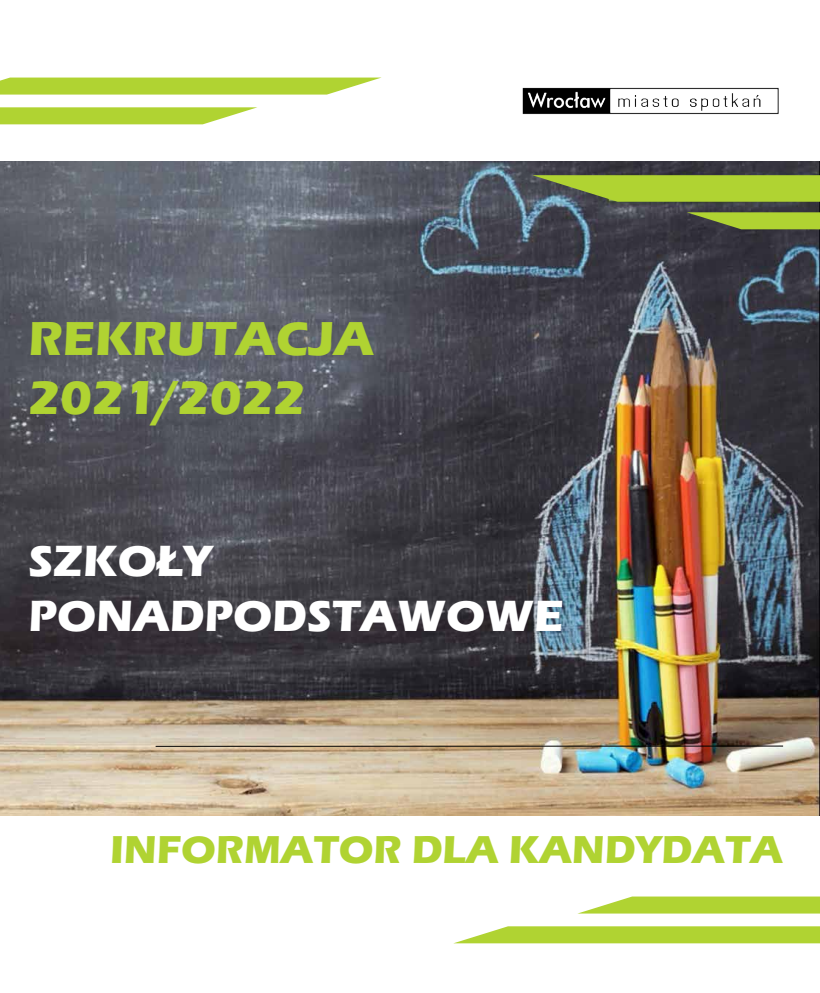
<style>
.page{position:relative;width:820px;height:993px;background:#fff}
.page>*{position:absolute;margin:0;border:0;box-sizing:border-box;transform-origin:0 0}
.t1{font:700 49px/58.8px "Eras ITC";color:#b0d332}
.t2{font:700 45px/54px "Eras ITC";color:#fff}
.t3{font:700 40px "Eras ITC";color:#b0d332}
</style>
<div class="page">
<img style="left:0;top:162px;width:819px;height:653px">
<img style="left:522px;top:87px;width:257px;height:28px">
<hr style="left:155px;top:745px;width:627px;height:1px;background:#000">
<svg style="left:0;top:77px;width:381px;height:17px;background:#b7d746"></svg>
<svg style="left:0;top:107px;width:257px;height:17px;background:#b9d84a"></svg>
<svg style="left:579px;top:896px;width:240px;height:17px;background:#bad94e"></svg>
<svg style="left:454px;top:926px;width:365px;height:17px;background:#b7d744"></svg>
<svg style="left:532px;top:175px;width:287px;height:27px;background:#9fbe39"></svg>
<svg style="left:686px;top:212px;width:133px;height:17px;background:#95b035"></svg>
<p class="t1" style="left:28px;top:310px;width:347px">REKRUTACJA<br>2021/2022</p>
<p class="t2" style="left:28px;top:534px;width:536px">SZKOŁY<br>PONADPODSTAWOWE</p>
<p class="t3" style="left:110px;top:826px;width:674px">INFORMATOR DLA KANDYDATA</p>
</div>
